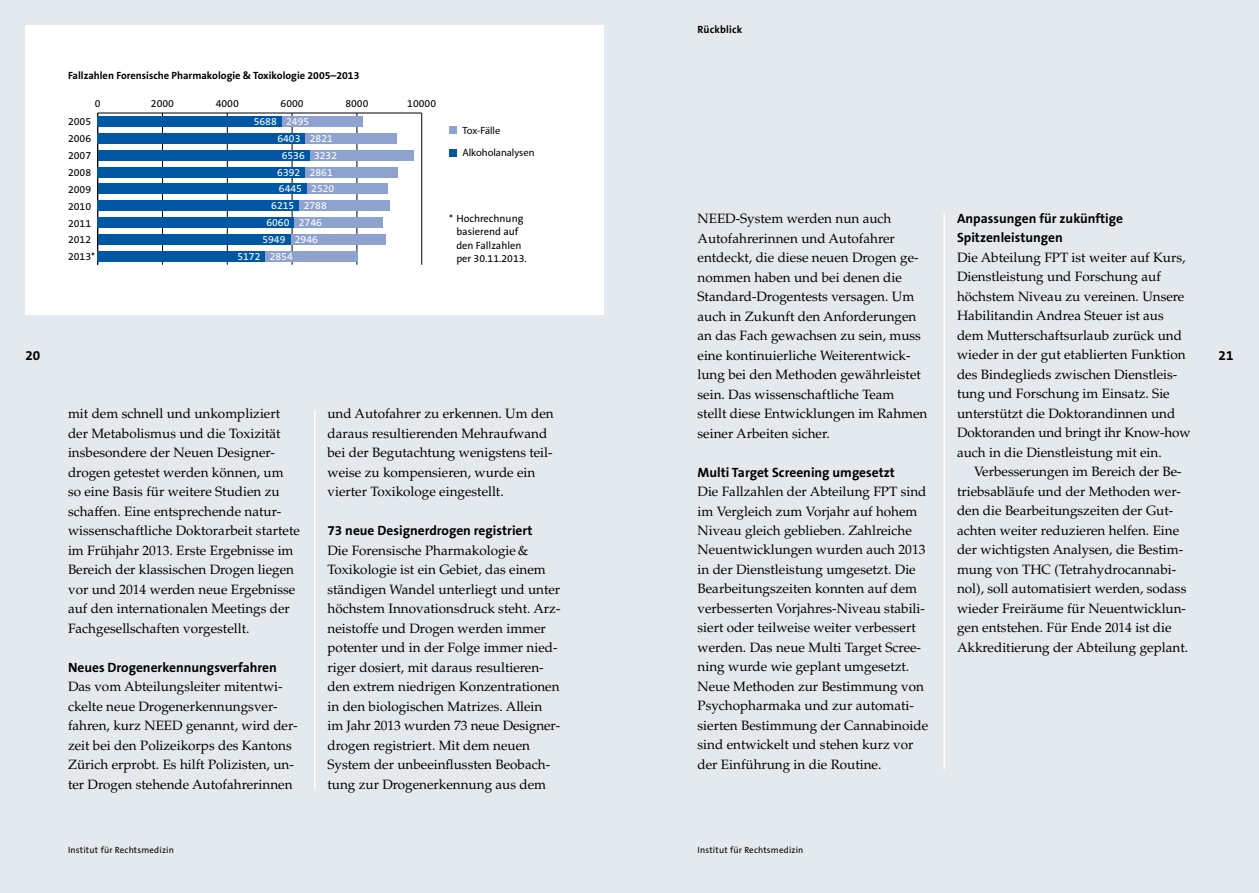
<style>
.page{position:relative;width:1259px;height:893px;background:#fff}
.page>*{position:absolute;margin:0;border:0;box-sizing:border-box;transform-origin:0 0}
.t1{font:13.5px/19.5px "Palatino LT Std";color:#000}
.t2{font:700 13.5px/19.5px "The Sans B7";color:#000}
.t3{font:10.5px/13.5px "The Sans B5 Plain";color:#000}
.t4{font:10.5px "The Sans B5 Plain";color:#fff}
.t5{font:700 10.5px "The Sans B7";color:#000}
.t6{font:10.5px/22.6px "Myriad Pro";color:#000}
.t7{font:700 10.5px "The Sans B7";letter-spacing:.02em;color:#000}
.t8{font:9px "The Sans B5 Plain";letter-spacing:.02em;color:#000}
</style>
<div class="page">
<div style="left:629px;top:0;width:630px;height:893px;background:#e3e9ec"></div>
<div style="left:0;top:0;width:629px;height:893px;background:#e3e9ec"></div>
<hr style="left:943px;top:213px;width:2px;height:556px;background:#fff">
<hr style="left:314px;top:410px;width:1px;height:379px;background:#fff">
<div style="left:26px;top:26px;width:578px;height:289px;background:#fff"></div>
<hr style="left:98px;top:113px;width:324px;height:1px;background:#000">
<hr style="left:162px;top:113px;width:1px;height:152px;background:#000">
<hr style="left:227px;top:113px;width:1px;height:152px;background:#000">
<hr style="left:292px;top:113px;width:1px;height:152px;background:#000">
<hr style="left:357px;top:113px;width:1px;height:152px;background:#000">
<hr style="left:421px;top:113px;width:1px;height:152px;background:#000">
<hr style="left:97px;top:113px;width:1px;height:152px;background:#000">
<div style="left:449px;top:126px;width:7px;height:8px;background:#8da2cf"></div>
<div style="left:282px;top:116px;width:81px;height:11px;background:#8da2cf"></div>
<div style="left:305px;top:133px;width:91px;height:11px;background:#8da2cf"></div>
<div style="left:309px;top:150px;width:105px;height:11px;background:#8da2cf"></div>
<div style="left:305px;top:167px;width:92px;height:10px;background:#8da2cf"></div>
<div style="left:306px;top:183px;width:82px;height:11px;background:#8da2cf"></div>
<div style="left:299px;top:200px;width:90px;height:11px;background:#8da2cf"></div>
<div style="left:294px;top:217px;width:89px;height:11px;background:#8da2cf"></div>
<div style="left:290px;top:234px;width:96px;height:11px;background:#8da2cf"></div>
<div style="left:265px;top:251px;width:93px;height:11px;background:#8da2cf"></div>
<div style="left:449px;top:149px;width:7px;height:7px;background:#0057a3"></div>
<div style="left:98px;top:116px;width:184px;height:11px;background:#0057a3"></div>
<div style="left:98px;top:133px;width:207px;height:11px;background:#0057a3"></div>
<div style="left:98px;top:150px;width:211px;height:11px;background:#0057a3"></div>
<div style="left:98px;top:167px;width:207px;height:10px;background:#0057a3"></div>
<div style="left:98px;top:183px;width:208px;height:11px;background:#0057a3"></div>
<div style="left:98px;top:200px;width:201px;height:11px;background:#0057a3"></div>
<div style="left:98px;top:217px;width:196px;height:11px;background:#0057a3"></div>
<div style="left:98px;top:234px;width:192px;height:11px;background:#0057a3"></div>
<div style="left:98px;top:251px;width:167px;height:11px;background:#0057a3"></div>
<p class="t5" style="left:68px;top:70px;width:293px">Fallzahlen Forensische Pharmakologie &amp; Toxikologie 2005–2013</p>
<p class="t3" style="left:95px;top:97px;width:7px">0</p>
<p class="t3" style="left:151px;top:97px;width:25px">2000</p>
<p class="t3" style="left:216px;top:97px;width:25px">4000</p>
<p class="t3" style="left:280px;top:97px;width:25px">6000</p>
<p class="t3" style="left:345px;top:97px;width:25px">8000</p>
<p class="t3" style="left:407px;top:97px;width:30px">10000</p>
<p class="t3" style="left:68px;top:116px;width:25px">2005</p>
<p class="t4" style="left:254px;top:116px;width:25px">5688</p>
<p class="t4" style="left:286px;top:116px;width:25px">2495</p>
<p class="t3" style="left:68px;top:132px;width:25px">2006</p>
<p class="t4" style="left:277px;top:133px;width:25px">6403</p>
<p class="t4" style="left:310px;top:133px;width:25px">2821</p>
<p class="t3" style="left:68px;top:149px;width:25px">2007</p>
<p class="t4" style="left:282px;top:150px;width:25px">6536</p>
<p class="t4" style="left:314px;top:150px;width:25px">3232</p>
<p class="t3" style="left:68px;top:166px;width:25px">2008</p>
<p class="t4" style="left:277px;top:167px;width:25px">6392</p>
<p class="t4" style="left:310px;top:167px;width:25px">2861</p>
<p class="t3" style="left:68px;top:183px;width:25px">2009</p>
<p class="t4" style="left:279px;top:183px;width:25px">6445</p>
<p class="t4" style="left:311px;top:183px;width:25px">2520</p>
<p class="t3" style="left:68px;top:200px;width:25px">2010</p>
<p class="t4" style="left:271px;top:200px;width:25px">6215</p>
<p class="t4" style="left:304px;top:200px;width:25px">2788</p>
<p class="t6" style="left:462px;top:119px;width:74px">Tox-Fälle<br>Alkoholanalysen</p>
<p class="t7" style="left:697px;top:24px;width:46px">Rückblick</p>
<p class="t2" style="left:957px;top:209px;width:167px">Anpassungen für zukünftige<br>Spitzenleistungen</p>
<p class="t1" style="left:957px;top:248px;width:235px">Die Abteilung FPT ist weiter auf Kurs, Dienstleistung und Forschung auf höchstem Niveau zu vereinen. Unsere Habilitandin Andrea Steuer ist aus dem Mutterschaftsurlaub zurück und wieder in der gut etablierten Funktion des Bindeglieds zwischen Dienstleis&shy;tung und Forschung im Einsatz. Sie unterstützt die Doktorandinnen und Doktoranden und bringt ihr Know-how auch in die Dienstleistung mit ein.</p>
<p class="t1" style="left:957px;top:462px;width:233px;text-indent:17px">Verbesserungen im Bereich der Be&shy;triebsabläufe und der Methoden wer&shy;den die Bearbeitungszeiten der Gut&shy;achten weiter reduzieren helfen. Eine der wichtigsten Analysen, die Bestim&shy;mung von THC (Tetrahydrocannabi&shy;nol), soll automatisiert werden, sodass wieder Freiräume für Neuentwicklun&shy;gen entstehen. Für Ende 2014 ist die Akkreditierung der Abteilung geplant.</p>
<p class="t1" style="left:697px;top:209px;width:231px">NEED-System werden nun auch Autofahrerinnen und Autofahrer entdeckt, die diese neuen Drogen ge&shy;nommen haben und bei denen die Standard-Drogentests versagen. Um auch in Zukunft den Anforderungen an das Fach gewachsen zu sein, muss eine kontinuierliche Weiterentwick&shy;lung bei den Methoden gewährleistet sein. Das wissenschaftliche Team<br>stellt diese Entwicklungen im Rahmen seiner Arbeiten sicher.</p>
<p class="t2" style="left:697px;top:463px;width:199px">Multi Target Screening umgesetzt</p>
<p class="t1" style="left:697px;top:482px;width:232px">Die Fallzahlen der Abteilung FPT sind im Vergleich zum Vorjahr auf hohem Niveau gleich geblieben. Zahlreiche Neuentwicklungen wurden auch 2013 in der Dienstleistung umgesetzt. Die Bearbeitungszeiten konnten auf dem verbesserten Vorjahres-Niveau stabili&shy;siert oder teilweise weiter verbessert werden. Das neue Multi Target Scree&shy;ning wurde wie geplant umgesetzt.<br>Neue Methoden zur Bestimmung von Psychopharmaka und zur automati&shy;sierten Bestimmung der Cannabinoide sind entwickelt und stehen kurz vor der Einführung in die Routine.</p>
<p class="t3" style="left:456px;top:212px;width:72px;text-indent:-7px">* Hochrechnung basierend auf den Fallzahlen per 30.11.2013.</p>
<p class="t4" style="left:266px;top:217px;width:25px">6060</p>
<p class="t4" style="left:299px;top:217px;width:25px">2746</p>
<p class="t3" style="left:68px;top:217px;width:25px">2011</p>
<p class="t4" style="left:262px;top:234px;width:57px">5949 2946</p>
<p class="t3" style="left:68px;top:234px;width:25px">2012</p>
<p class="t3" style="left:68px;top:250px;width:29px">2013*</p>
<p class="t4" style="left:237px;top:251px;width:57px">5172 2854</p>
<p class="t2" style="left:26px;top:346px;width:16px">20</p>
<p class="t2" style="left:1218px;top:346px;width:16px">21</p>
<p class="t1" style="left:327px;top:404px;width:228px">und Autofahrer zu erkennen. Um den daraus resultierenden Mehraufwand bei der Begutachtung wenigstens teil&shy;weise zu kompensieren, wurde ein vierter Toxikologe eingestellt.</p>
<p class="t2" style="left:327px;top:521px;width:207px">73 neue Designerdrogen registriert</p>
<p class="t1" style="left:327px;top:541px;width:234px">Die Forensische Pharmakologie&amp; Toxikologie ist ein Gebiet, das einem ständigen Wandel unterliegt und unter höchstem Innovationsdruck steht. Arz&shy;neistoffe und Drogen werden immer potenter und in der Folge immer nied&shy;riger dosiert, mit daraus resultieren&shy;den extrem niedrigen Konzentrationen in den biologischen Matrizes. Allein im Jahr 2013 wurden 73 neue Designer&shy;drogen registriert. Mit dem neuen System der unbeeinflussten Beobach&shy;tung zur Drogenerkennung aus dem</p>
<p class="t1" style="left:68px;top:404px;width:233px">mit dem schnell und unkompliziert der Metabolismus und die Toxizität insbesondere der Neuen Designer&shy;drogen getestet werden können, um so eine Basis für weitere Studien zu schaffen. Eine entsprechende natur&shy;wissenschaftliche Doktorarbeit startete im Frühjahr 2013. Erste Ergebnisse im Bereich der klassischen Drogen liegen vor und 2014 werden neue Ergebnisse auf den internationalen Meetings der Fachgesellschaften vorgestellt.</p>
<p class="t2" style="left:68px;top:658px;width:210px">Neues Drogenerkennungsverfahren</p>
<p class="t1" style="left:68px;top:677px;width:231px">Das vom Abteilungsleiter mitentwi&shy;ckelte neue Drogenerkennungsver&shy;fahren, kurz NEED genannt, wird der&shy;zeit bei den Polizeikorps des Kantons Zürich erprobt. Es hilft Polizisten, un&shy;ter Drogen stehende Autofahrerinnen</p>
<p class="t8" style="left:68px;top:845px;width:107px">Institut für Rechtsmedizin</p>
<p class="t8" style="left:697px;top:845px;width:107px">Institut für Rechtsmedizin</p>
</div>
